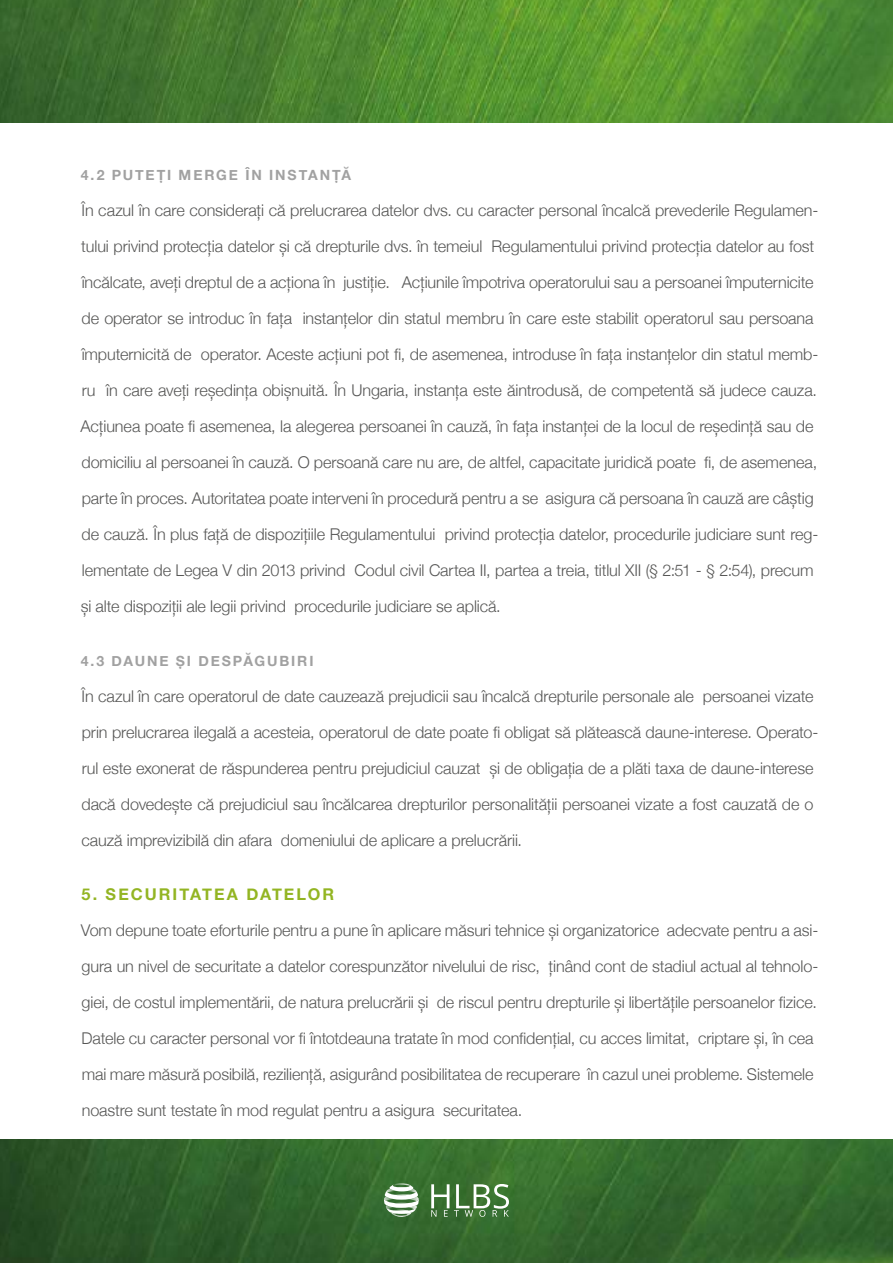
<style>
.page{position:relative;width:893px;height:1263px;background:#fff}
.page>*{position:absolute;margin:0;border:0;box-sizing:border-box;transform-origin:0 0}
.t1{font:300 16.2px "Helvetica Neue";letter-spacing:-.005em;color:#575756}
.t2{font:700 16.2px "Helvetica Neue";letter-spacing:.12em;color:#93b523}
.t3{font:700 14.1px "Helvetica Neue";letter-spacing:.135em;color:#a1a1a1}
</style>
<div class="page">
<img style="left:0;top:0;width:893px;height:122px">
<img style="left:0;top:1140px;width:893px;height:123px">
<svg style="left:431px;top:1184px;width:78px;height:33px"></svg>
<svg style="left:393px;top:1183px;width:17px;height:1px"></svg>
<svg style="left:384px;top:1184px;width:35px;height:33px"></svg>
<p class="t3" style="left:81px;top:164px;width:272px">4.2 PUTEȚI MERGE ÎN INSTANȚĂ</p>
<p class="t1" style="left:82px;top:197px;width:738px">În cazul în care considerați că prelucrarea datelor dvs. cu caracter personal încalcă prevederile Regulamen-</p>
<p class="t1" style="left:81px;top:233px;width:735px">tului privind protecția datelor și că drepturile dvs. în temeiul Regulamentului privind protecția datelor au fost</p>
<p class="t1" style="left:82px;top:269px;width:733px">încălcate, aveți dreptul de a acționa în justiție. Acțiunile împotriva operatorului sau a persoanei împuternicite</p>
<p class="t1" style="left:81px;top:305px;width:734px">de operator se introduc în fața instanțelor din statul membru în care este stabilit operatorul sau persoana</p>
<p class="t1" style="left:82px;top:341px;width:738px">împuternicită de operator. Aceste acțiuni pot fi, de asemenea, introduse în fața instanțelor din statul memb-</p>
<p class="t1" style="left:82px;top:377px;width:737px">ru în care aveți reședința obișnuită. În Ungaria, instanța este ăintrodusă, de competentă să judece cauza.</p>
<p class="t1" style="left:81px;top:413px;width:734px">Acțiunea poate fi asemenea, la alegerea persoanei în cauză, în fața instanței de la locul de reședință sau de</p>
<p class="t1" style="left:81px;top:449px;width:737px">domiciliu al persoanei în cauză. O persoană care nu are, de altfel, capacitate juridică poate fi, de asemenea,</p>
<p class="t1" style="left:82px;top:485px;width:733px">parte în proces. Autoritatea poate interveni în procedură pentru a se asigura că persoana în cauză are câștig</p>
<p class="t1" style="left:81px;top:521px;width:738px">de cauză. În plus față de dispozițiile Regulamentului privind protecția datelor, procedurile judiciare sunt reg-</p>
<p class="t1" style="left:82px;top:557px;width:733px">lementate de Legea V din 2013 privind Codul civil Cartea II, partea a treia, titlul XII (§ 2:51 - § 2:54), precum</p>
<p class="t1" style="left:81px;top:593px;width:422px">și alte dispoziții ale legii privind procedurile judiciare se aplică.</p>
<p class="t3" style="left:81px;top:650px;width:234px">4.3 DAUNE ȘI DESPĂGUBIRI</p>
<p class="t1" style="left:82px;top:683px;width:733px">În cazul în care operatorul de date cauzează prejudicii sau încalcă drepturile personale ale persoanei vizate</p>
<p class="t1" style="left:82px;top:719px;width:738px">prin prelucrarea ilegală a acesteia, operatorul de date poate fi obligat să plătească daune-interese. Operato-</p>
<p class="t1" style="left:82px;top:755px;width:733px">rul este exonerat de răspunderea pentru prejudiciul cauzat și de obligația de a plăti taxa de daune-interese</p>
<p class="t1" style="left:81px;top:791px;width:734px">dacă dovedește că prejudiciul sau încălcarea drepturilor personalității persoanei vizate a fost cauzată de o</p>
<p class="t1" style="left:82px;top:827px;width:442px">cauză imprevizibilă din afara domeniului de aplicare a prelucrării.</p>
<p class="t2" style="left:82px;top:882px;width:254px">5. SECURITATEA DATELOR</p>
<p class="t1" style="left:81px;top:917px;width:739px">Vom depune toate eforturile pentru a pune în aplicare măsuri tehnice și organizatorice adecvate pentru a asi-</p>
<p class="t1" style="left:82px;top:953px;width:738px">gura un nivel de securitate a datelor corespunzător nivelului de risc, ținând cont de stadiul actual al tehnolo-</p>
<p class="t1" style="left:82px;top:989px;width:737px">giei, de costul implementării, de natura prelucrării și de riscul pentru drepturile și libertățile persoanelor fizice.</p>
<p class="t1" style="left:82px;top:1025px;width:734px">Datele cu caracter personal vor fi întotdeauna tratate în mod confidențial, cu acces limitat, criptare și, în cea</p>
<p class="t1" style="left:82px;top:1061px;width:733px">mai mare măsură posibilă, reziliență, asigurând posibilitatea de recuperare în cazul unei probleme. Sistemele</p>
<p class="t1" style="left:82px;top:1097px;width:442px">noastre sunt testate în mod regulat pentru a asigura securitatea.</p>
</div>
